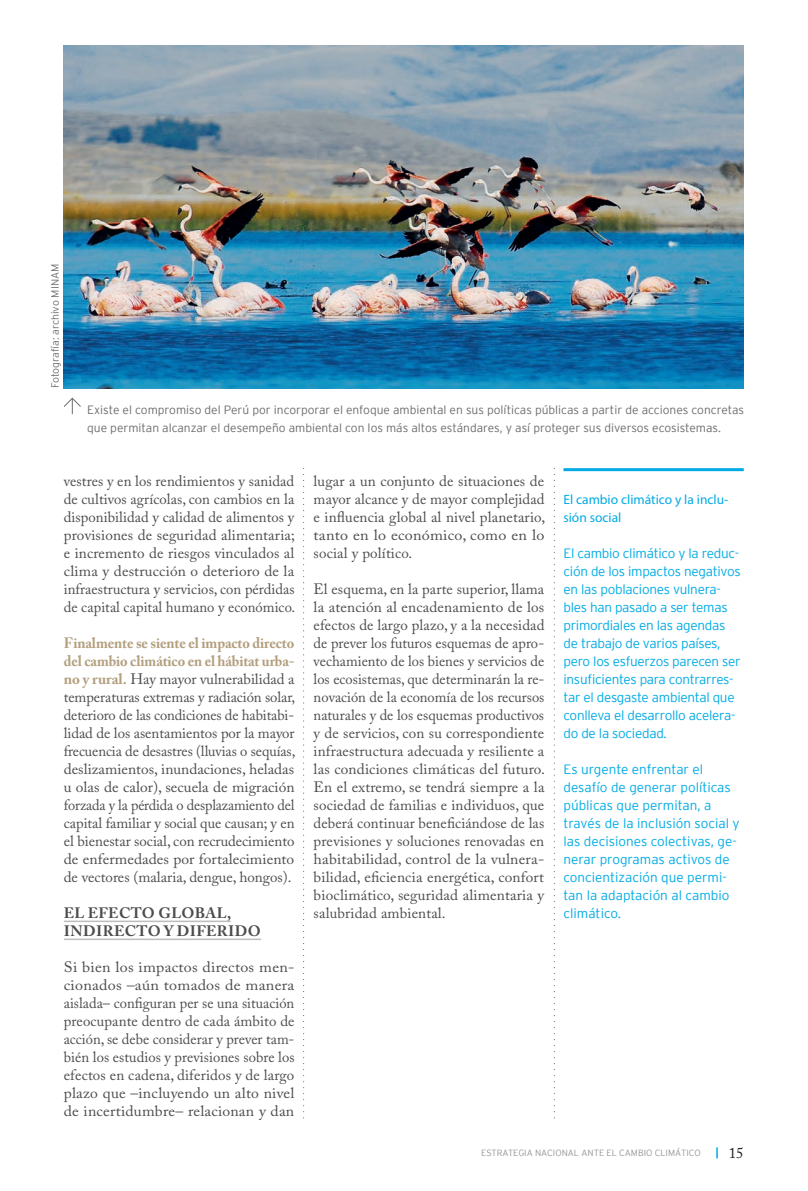
<style>
.page{position:relative;width:808px;height:1191px;background:#fff}
.page>*{position:absolute;margin:0;border:0;box-sizing:border-box;transform-origin:0 0}
.t1{font:15px/18px "Adobe Caslon Pro";letter-spacing:.01em;color:#4b4c4d;text-align:justify}
.t2{font:15px/18px "Adobe Caslon Pro";letter-spacing:.01em;color:#4b4c4d;text-align:justify;scale:1.07 1}
.t3{font:700 15px/18px "Adobe Caslon Pro";letter-spacing:.025em;color:#4b4c4d}
.t4{font:15px "Adobe Caslon Pro";color:#231f20}
.t5{font:300 13.5px/18px "Interstate";letter-spacing:-.02em;color:#00abe5}
.t6{font:300 13.5px/18px "Interstate";color:#00abe5}
.t7{font:13.5px/18px "Myriad Pro";color:#00abe5}
.t8{font:300 12px/18px "Interstate";color:#6c6d70}
.t9{font:300 10.5px "Interstate";color:#6c6d70}
.t10{font:300 9px "Interstate";color:#939598}
.s1{font-weight:700;color:#b39f7e}
</style>
<div class="page">
<svg style="left:716px;top:1147px;width:2px;height:11px"></svg>
<hr style="left:64px;top:920px;width:167px;height:2px;background:#bcbdc0">
<hr style="left:64px;top:938px;width:197px;height:2px;background:#bcbdc0">
<svg style="left:303px;top:468px;width:1px;height:650px"></svg>
<svg style="left:554px;top:468px;width:1px;height:650px"></svg>
<hr style="left:563px;top:468px;width:181px;height:3px;background:#00abe5">
<img style="left:64px;top:46px;width:680px;height:342px">
<svg style="left:63px;top:397px;width:18px;height:17px"></svg>
<p class="t9" style="left:49px;top:388px;width:126px;rotate:-90deg">Fotografía: archivo MINAM</p>
<p class="t8" style="left:87px;top:401px;width:658px">Existe el compromiso del Perú por incorporar el enfoque ambiental en sus políticas públicas a partir de acciones concretas que permitan alcanzar el desempeño ambiental con los más altos estándares, y así proteger sus diversos ecosistemas.</p>
<p class="t1" style="left:64px;top:472px;width:233px">vestres y en los rendimientos y sanidad de cultivos agrícolas, con cambios en la disponibilidad y calidad de alimentos y provisiones de seguridad alimentaria; e incremento de riesgos vinculados al clima y destrucción o deterioro de la infraestructura y servicios, con pérdidas de capital capital humano y económico.</p>
<p class="t1" style="left:64px;top:634px;width:233px"><span class="s1">Finalmente se siente el impacto directo del cambio climático en el hábitat urba&shy;no y rural.</span> Hay mayor vulnerabilidad a temperaturas extremas y radiación solar, deterioro de las condiciones de habitabi&shy;lidad de los asentamientos por la mayor frecuencia de desastres (lluvias o sequías, deslizamientos, inundaciones, heladas u olas de calor), secuela de migración forzada y la pérdida o desplazamiento del capital familiar y social que causan; y en el bienestar social, con recrudecimiento de enfermedades por fortalecimiento de vectores (malaria, dengue, hongos).</p>
<p class="t3" style="left:64px;top:904px;width:199px">EL EFECTO GLOBAL,<br>INDIRECTO Y DIFERIDO</p>
<p class="t2" style="left:64px;top:958px;width:217px">Si bien los impactos directos men&shy;cionados –aún tomados de manera aislada– configuran per se una situación preocupante dentro de cada ámbito de acción, se debe considerar y prever tam&shy;bién los estudios y previsiones sobre los efectos en cadena, diferidos y de largo plazo que –incluyendo un alto nivel de incertidumbre– relacionan y dan</p>
<p class="t1" style="left:314px;top:472px;width:233px">lugar a un conjunto de situaciones de mayor alcance y de mayor complejidad e influencia global al nivel planetario, tanto en lo económico, como en lo social y político.</p>
<p class="t1" style="left:314px;top:580px;width:233px">El esquema, en la parte superior, llama la atención al encadenamiento de los efectos de largo plazo, y a la necesidad de prever los futuros esquemas de apro&shy;vechamiento de los bienes y servicios de los ecosistemas, que determinarán la re&shy;novación de la economía de los recursos naturales y de los esquemas productivos y de servicios, con su correspondiente infraestructura adecuada y resiliente a las condiciones climáticas del futuro.<br>En el extremo, se tendrá siempre a la sociedad de familias e individuos, que deberá continuar beneficiándose de las previsiones y soluciones renovadas en habitabilidad, control de la vulnera&shy;bilidad, eficiencia energética, confort bioclimático, seguridad alimentaria y salubridad ambiental.</p>
<p class="t7" style="left:563px;top:490px;width:166px">El cambio climático y la inclu&shy;sión social</p>
<p class="t5" style="left:563px;top:544px;width:179px">El cambio climático y la reduc&shy;ción de los impactos negativos en las poblaciones vulnera&shy;bles han pasado a ser temas primordiales en las agendas de trabajo de varios países, pero los esfuerzos parecen ser insuficientes para contrarres&shy;tar el desgaste ambiental que conlleva el desarrollo acelera&shy;do de la sociedad.</p>
<p class="t6" style="left:563px;top:760px;width:178px">Es urgente enfrentar el desafío de generar políticas públicas que permitan, a través de la inclusión social y las decisiones colectivas, ge&shy;nerar programas activos de concientización que permi&shy;tan la adaptación al cambio climático.</p>
<p class="t10" style="left:481px;top:1147px;width:221px">ESTRATEGIA NACIONAL ANTE EL CAMBIO CLIMÁTICO</p>
<p class="t4" style="left:729px;top:1144px;width:16px">15</p>
</div>
